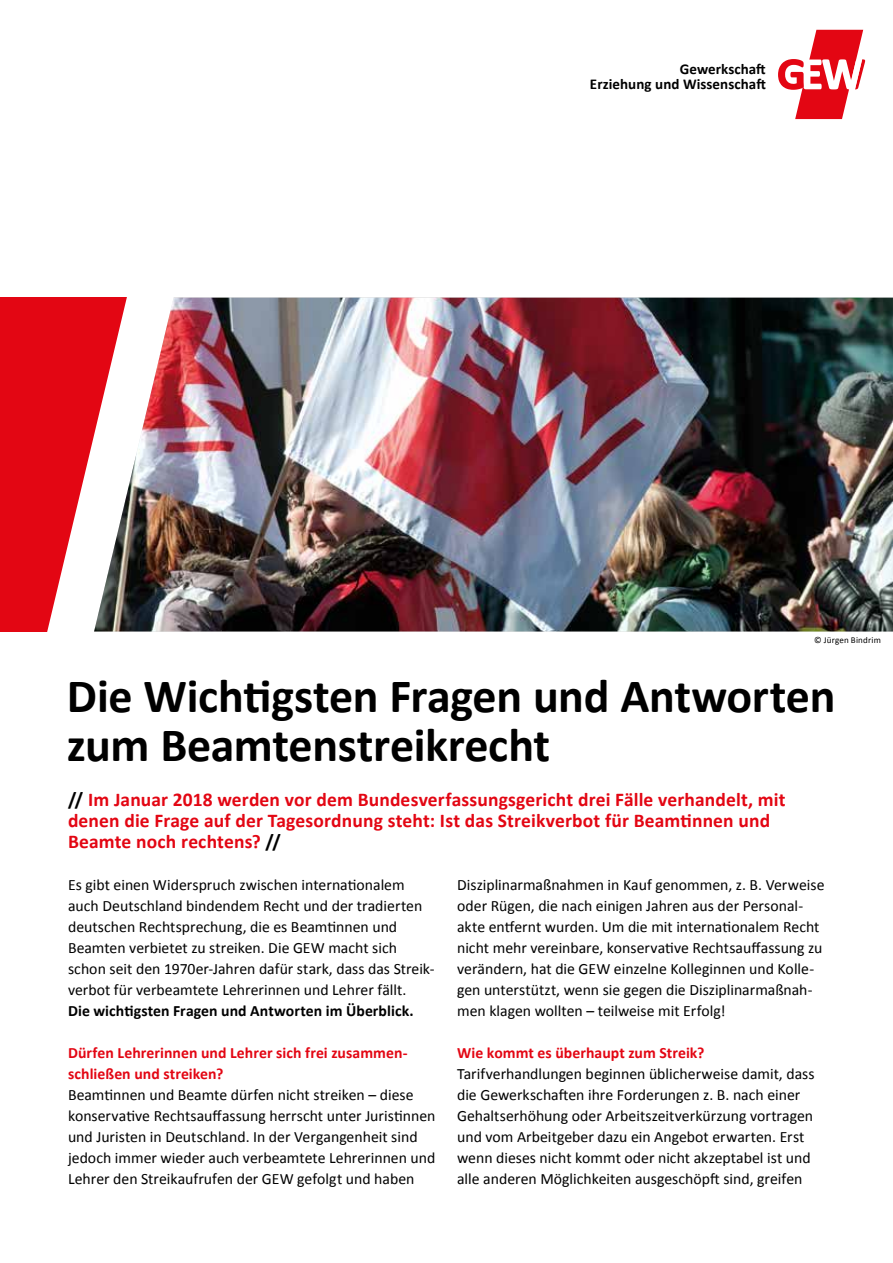
<style>
.page{position:relative;width:893px;height:1263px;background:#fff}
.page>*{position:absolute;margin:0;border:0;box-sizing:border-box;transform-origin:0 0}
.t1{font:700 48px/49.5px "Calibri";letter-spacing:-.01em;color:#000}
.t2{font:700 19.5px/21px "Calibri";letter-spacing:.005em;color:#e30613}
.t3{font:15.75px/21px "Calibri";color:#000}
.t4{font:700 15.75px/21px "Calibri";letter-spacing:.005em;color:#e30613}
.t5{font:700 15.75px "Calibri";letter-spacing:.005em;color:#000}
.t6{font:700 15px/15px "Calibri";letter-spacing:.005em;color:#000;text-align:right}
.t7{font:9px "Calibri";letter-spacing:.02em;color:#000}
.s1{color:#000}
</style>
<div class="page">
<img style="left:197px;top:298px;width:696px;height:333px">
<img style="left:0;top:298px;width:197px;height:333px">
<svg style="left:778px;top:30px;width:87px;height:89px"></svg>
<p class="t6" style="left:590px;top:62px;width:177px">Gewerkschaft<br>Erziehung und Wissenschaft</p>
<p class="t7" style="left:814px;top:634px;width:68px">© Jürgen Bindrim</p>
<h1 class="t1" style="left:67px;top:671px;width:770px">Die Wichtigsten Fragen und Antworten zum Beamtenstreikrecht</h1>
<p class="t2" style="left:68px;top:789px;width:719px"><span class="s1">//</span> Im Januar 2018 werden vor dem Bundesverfassungsgericht drei Fälle verhandelt, mit denen die Frage auf der Tagesordnung steht: Ist das Streikverbot für Beamtinnen und<br>Beamte noch rechtens? <span class="s1">//</span></p>
<p class="t3" style="left:68px;top:874px;width:368px">Es gibt einen Widerspruch zwischen internationalem auch Deutschland bindendem Recht und der tradierten deutschen Rechtsprechung, die es Beamtinnen und Beamten verbietet zu streiken. Die GEW macht sich schon seit den 1970er-Jahren dafür stark, dass das Streik&shy;verbot für verbeamtete Lehrerinnen und Lehrer fällt.</p>
<p class="t5" style="left:68px;top:1000px;width:347px">Die wichtigsten Fragen und Antworten im Überblick.</p>
<p class="t4" style="left:68px;top:1042px;width:341px">Dürfen Lehrerinnen und Lehrer sich frei zusammen&shy;schließen und streiken?</p>
<p class="t3" style="left:68px;top:1084px;width:369px">Beamtinnen und Beamte dürfen nicht streiken – diese konservative Rechtsauffassung herrscht unter Juristinnen und Juristen in Deutschland. In der Vergangenheit sind jedoch immer wieder auch verbeamtete Lehrerinnen und Lehrer den Streikaufrufen der GEW gefolgt und haben</p>
<p class="t3" style="left:457px;top:874px;width:369px">Disziplinarmaßnahmen in Kauf genommen, z. B. Verweise oder Rügen, die nach einigen Jahren aus der Personal&shy;akte entfernt wurden. Um die mit internationalem Recht nicht mehr vereinbare, konservative Rechtsauffassung zu verändern, hat die GEW einzelne Kolleginnen und Kolle&shy;gen unterstützt, wenn sie gegen die Disziplinarmaßnah&shy;men klagen wollten – teilweise mit Erfolg!</p>
<p class="t4" style="left:457px;top:1042px;width:249px">Wie kommt es überhaupt zum Streik?</p>
<p class="t3" style="left:457px;top:1063px;width:359px">Tarifverhandlungen beginnen üblicherweise damit, dass die Gewerkschaften ihre Forderungen z. B. nach einer Gehaltserhöhung oder Arbeitszeitverkürzung vortragen und vom Arbeitgeber dazu ein Angebot erwarten. Erst wenn dieses nicht kommt oder nicht akzeptabel ist und alle anderen Möglichkeiten ausgeschöpft sind, greifen</p>
</div>
